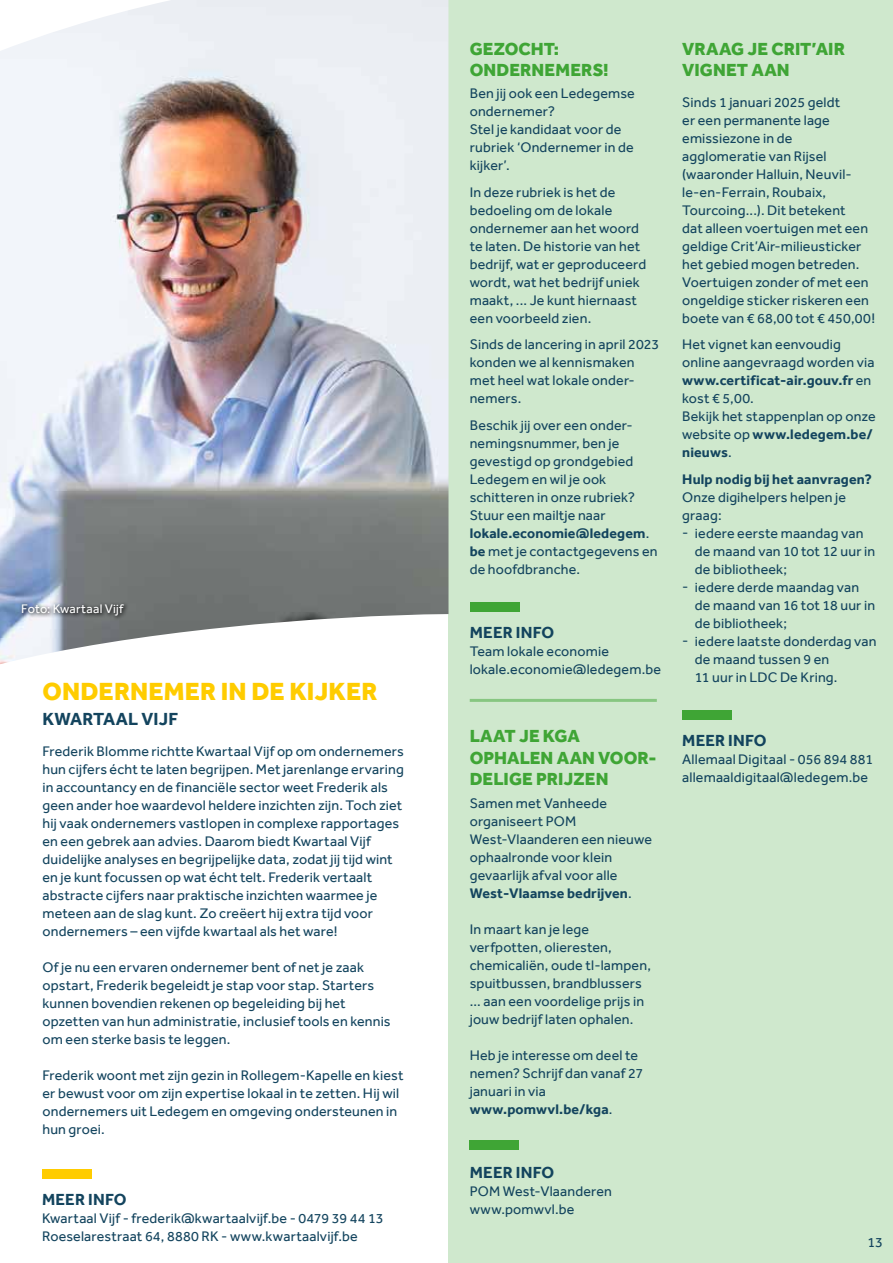
<style>
.page{position:relative;width:893px;height:1263px;background:#fff}
.page>*{position:absolute;margin:0;border:0;box-sizing:border-box;transform-origin:0 0}
.t1{font:800 25.5px "Effra";letter-spacing:.01em;color:#fc0}
.t2{font:800 18px/21.6px "Effra";letter-spacing:.005em;color:#3fa535}
.t3{font:700 18px "Effra";letter-spacing:.005em;color:#13445e}
.t4{font:700 16.5px "Effra";letter-spacing:.015em;color:#13445e}
.t5{font:14.25px/18px "Effra";letter-spacing:.01em;color:#13445e}
.t6{font:700 14.25px "Effra";letter-spacing:.01em;color:#13445e}
.t7{font:12.75px "Effra";letter-spacing:.015em;color:#fff}
.s1{font-weight:700}
</style>
<div class="page">
<div style="left:448px;top:0;width:445px;height:1263px;background:#cfe8cd"></div>
<img style="left:0;top:0;width:448px;height:664px">
<div style="left:19px;top:601px;width:111px;height:20px;background:#000;opacity:.6"></div>
<div style="left:470px;top:602px;width:49px;height:9px;background:#3fa535"></div>
<div style="left:682px;top:710px;width:50px;height:9px;background:#3fa535"></div>
<div style="left:470px;top:1140px;width:49px;height:10px;background:#3fa535"></div>
<hr style="left:470px;top:699px;width:187px;height:3px;background:#3fa535">
<div style="left:43px;top:1169px;width:49px;height:9px;background:#fc0"></div>
<p class="t7" style="left:21px;top:601px;width:104px">Foto: Kwartaal Vijf</p>
<h1 class="t1" style="left:43px;top:676px;width:336px">ONDERNEMER IN DE KIJKER</h1>
<p class="t3" style="left:43px;top:709px;width:137px">KWARTAAL VIJF</p>
<p class="t5" style="left:43px;top:742px;width:363px">Frederik Blomme richtte Kwartaal Vijf op om ondernemers hun cijfers écht te laten begrijpen. Met jarenlange ervaring in accountancy en de financiële sector weet Frederik als geen ander hoe waardevol heldere inzichten zijn. Toch ziet hij vaak ondernemers vastlopen in complexe rapportages en een gebrek aan advies. Daarom biedt Kwartaal Vijf duidelijke analyses en begrijpelijke data, zodat jij tijd wint en je kunt focussen op wat écht telt. Frederik vertaalt abstracte cijfers naar praktische inzichten waarmee je meteen aan de slag kunt. Zo creëert hij extra tijd voor ondernemers – een vijfde kwartaal als het ware!</p>
<p class="t5" style="left:43px;top:958px;width:350px">Of je nu een ervaren ondernemer bent of net je zaak opstart, Frederik begeleidt je stap voor stap. Starters kunnen bovendien rekenen op begeleiding bij het opzetten van hun administratie, inclusief tools en kennis om een sterke basis te leggen.</p>
<p class="t5" style="left:43px;top:1066px;width:362px">Frederik woont met zijn gezin in Rollegem-Kapelle en kiest er bewust voor om zijn expertise lokaal in te zetten. Hij wil ondernemers uit Ledegem en omgeving ondersteunen in hun groei.</p>
<p class="t4" style="left:42px;top:1190px;width:86px">MEER INFO</p>
<p class="t5" style="left:42px;top:1209px;width:343px">Kwartaal Vijf - frederik@kwartaalvijf.be - 0479 39 44 13<br>Roeselarestraat 64, 8880 RK - www.kwartaalvijf.be</p>
<p class="t2" style="left:470px;top:38px;width:141px">GEZOCHT:<br>ONDERNEMERS!</p>
<p class="t5" style="left:470px;top:84px;width:167px">Ben jij ook een Ledegemse ondernemer?<br>Stel je kandidaat voor de rubriek ‘Ondernemer in de kijker’.</p>
<p class="t5" style="left:470px;top:183px;width:178px">In deze rubriek is het de bedoeling om de lokale ondernemer aan het woord te laten. De historie van het bedrijf, wat er geproduceerd wordt, wat het bedrijf uniek maakt, ... Je kunt hiernaast een voorbeeld zien.</p>
<p class="t5" style="left:470px;top:335px;width:191px">Sinds de lancering in april 2023 konden we al kennismaken met heel wat lokale onder&shy;nemers.</p>
<p class="t5" style="left:470px;top:416px;width:189px">Beschik jij over een onder&shy;nemingsnummer, ben je gevestigd op grondgebied<br>Ledegem en wil je ook schitteren in onze rubriek?<br>Stuur een mailtje naar <span class="s1">lokale.economie@ledegem</span>. <span class="s1">be</span> met je contactgegevens en de hoofdbranche.</p>
<p class="t4" style="left:470px;top:623px;width:86px">MEER INFO</p>
<p class="t5" style="left:470px;top:642px;width:193px">Team lokale economie lokale.economie@ledegem.be</p>
<p class="t2" style="left:470px;top:725px;width:188px">LAAT JE KGA<br>OPHALEN AAN VOOR-<br>DELIGE PRIJZEN</p>
<p class="t5" style="left:470px;top:794px;width:184px">Samen met Vanheede organiseert POM<br>West-Vlaanderen een nieuwe ophaalronde voor klein gevaarlijk afval voor alle<br><span class="s1">West-Vlaamse bedrijven</span>.</p>
<p class="t5" style="left:470px;top:920px;width:183px">In maart kan je lege verfpotten, olieresten, chemicaliën, oude tl-lampen, spuitbussen, brandblussers ... aan een voordelige prijs in jouw bedrijf laten ophalen.</p>
<p class="t5" style="left:470px;top:1046px;width:175px">Heb je interesse om deel te nemen? Schrijf dan vanaf 27 januari in via <span class="s1">www.pomwvl.be/kga</span>.</p>
<p class="t4" style="left:470px;top:1162px;width:86px">MEER INFO</p>
<p class="t5" style="left:470px;top:1182px;width:144px">POM West-Vlaanderen www.pomwvl.be</p>
<p class="t2" style="left:682px;top:38px;width:164px">VRAAG JE CRIT’AIR<br>VIGNET AAN</p>
<p class="t5" style="left:682px;top:93px;width:194px">Sinds 1 januari 2025 geldt<br>er een permanente lage emissiezone in de agglomeratie van Rijsel (waaronder Halluin, Neuvil&shy;le-en-Ferrain, Roubaix,<br>Tourcoing...). Dit betekent<br>dat alleen voertuigen met een geldige Crit’Air-milieusticker het gebied mogen betreden.<br>Voertuigen zonder of met een ongeldige sticker riskeren een boete van € 68,00 tot € 450,00!</p>
<p class="t5" style="left:682px;top:335px;width:195px">Het vignet kan eenvoudig online aangevraagd worden via <span class="s1">www.certificat-air.gouv.fr</span> en kost € 5,00.<br>Bekijk het stappenplan op onze website op <span class="s1">www.ledegem.be/ nieuws</span>.</p>
<p class="t6" style="left:682px;top:471px;width:191px">Hulp nodig bij het aanvragen?</p>
<p class="t5" style="left:682px;top:488px;width:166px">Onze digihelpers helpen je</p>
<p class="t5" style="left:682px;top:506px;width:41px">graag:</p>
<p class="t5" style="left:682px;top:524px;width:183px">´ iedere eerste maandag van</p>
<p class="t5" style="left:695px;top:542px;width:182px">de maand van 10 tot 12 uur in</p>
<p class="t5" style="left:695px;top:560px;width:94px">de bibliotheek;</p>
<p class="t5" style="left:682px;top:578px;width:179px">´ iedere derde maandag van</p>
<p class="t5" style="left:695px;top:596px;width:182px">de maand van 16 tot 18 uur in</p>
<p class="t5" style="left:695px;top:614px;width:94px">de bibliotheek;</p>
<p class="t5" style="left:682px;top:632px;width:196px">´ iedere laatste donderdag van</p>
<p class="t5" style="left:695px;top:650px;width:136px">de maand tussen 9 en</p>
<p class="t5" style="left:695px;top:668px;width:144px">11 uur in LDC De Kring.</p>
<p class="t4" style="left:682px;top:731px;width:86px">MEER INFO</p>
<p class="t5" style="left:682px;top:750px;width:192px">Allemaal Digitaal - 056 894 881 allemaaldigitaal@ledegem.be</p>
<p class="t5" style="left:867px;top:1233px;width:17px">13</p>
</div>
